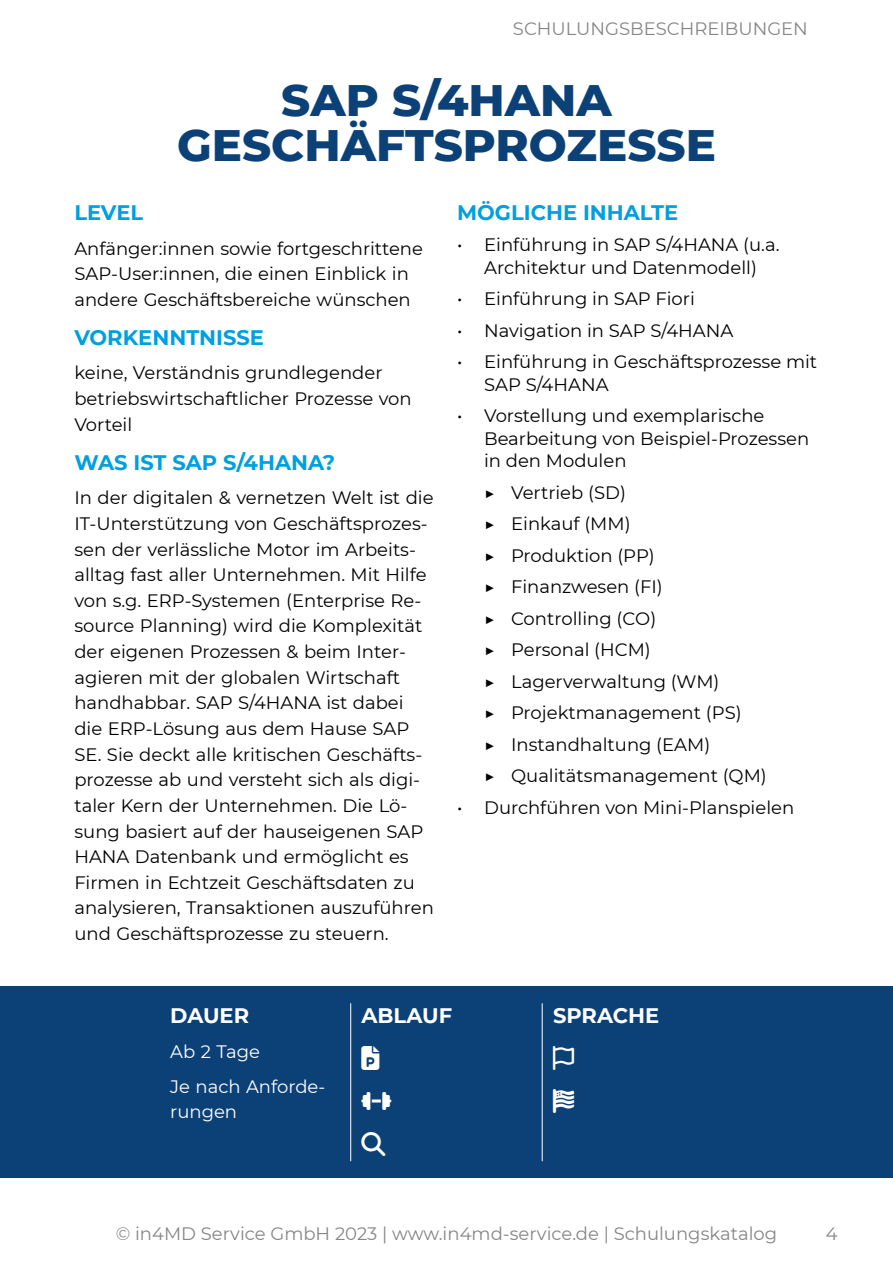
<style>
.page{position:relative;width:893px;height:1263px;background:#fff}
.page>*{position:absolute;margin:0;border:0;box-sizing:border-box;transform-origin:0 0}
.t1{font:800 45px/45px "Montserrat";color:#0c4178;text-align:center}
.t2{font:700 21px "Montserrat";color:#009fdf}
.t3{font:700 21px "Montserrat";color:#fff}
.t4{font:18px/25.7px "Montserrat";color:#000}
.t5{font:18px "Montserrat";color:#868685}
.t6{font:18px/34.7px "Montserrat";color:#fff}
</style>
<div class="page">
<div style="left:0;top:986px;width:893px;height:192px;background:#0c4178"></div>
<hr style="left:350px;top:1003px;width:1px;height:158px;background:#fff">
<hr style="left:542px;top:1003px;width:1px;height:158px;background:#fff">
<p class="t5" style="left:513px;top:17px;width:296px">SCHULUNGSBESCHREIBUNGEN</p>
<h1 class="t1" style="left:177px;top:77px;width:540px">SAP S/4HANA<br>GESCHÄFTSPROZESSE</h1>
<p class="t2" style="left:74px;top:200px;width:70px">LEVEL</p>
<p class="t4" style="left:74px;top:235px;width:350px">Anfänger:innen sowie fortgeschrittene<br>SAP-User:innen, die einen Einblick in andere Geschäftsbereiche wünschen</p>
<p class="t2" style="left:74px;top:324px;width:191px">VORKENNTNISSE</p>
<p class="t4" style="left:74px;top:360px;width:339px">keine, Verständnis grundlegender betriebswirtschaftlicher Prozesse von<br>Vorteil</p>
<p class="t2" style="left:74px;top:449px;width:262px">WAS IST SAP S/4HANA?</p>
<p class="t4" style="left:74px;top:485px;width:361px">In der digitalen &amp; vernetzen Welt ist die IT-Unterstützung von Geschäftsprozes‐ sen der verlässliche Motor im Arbeits‐ alltag fast aller Unternehmen. Mit Hilfe von s.g. ERP-Systemen (Enterprise Re‐ source Planning) wird die Komplexität der eigenen Prozessen &amp; beim Inter‐ agieren mit der globalen Wirtschaft handhabbar. SAP S/4HANA ist dabei die ERP-Lösung aus dem Hause SAP SE. Sie deckt alle kritischen Geschäfts‐ prozesse ab und versteht sich als digi‐ taler Kern der Unternehmen. Die Lö‐ sung basiert auf der hauseigenen SAP HANA Datenbank und ermöglicht es Firmen in Echtzeit Geschäftsdaten zu analysieren, Transaktionen auszuführen und Geschäftsprozesse zu steuern.</p>
<p class="t2" style="left:457px;top:200px;width:223px">MÖGLICHE INHALTE</p>
<p class="t4" style="left:457px;top:234px;width:324px;line-height:22.5px;text-align:center">• Einführung in SAP S/4HANA (u.a.<br>Architektur und Datenmodell)</p>
<p class="t4" style="left:457px;top:286px;width:239px">• Einführung in SAP Fiori</p>
<p class="t4" style="left:457px;top:318px;width:278px">• Navigation in SAP S/4HANA</p>
<p class="t4" style="left:484px;top:351px;width:335px;line-height:22.5px;text-indent:-27px">• Einführung in Geschäftsprozesse mit<br>SAP S/4HANA</p>
<p class="t4" style="left:484px;top:405px;width:327px;line-height:22.5px;text-indent:-27px">• Vorstellung und exemplarische<br>Bearbeitung von Beispiel-Prozessen in den Modulen</p>
<p class="t4" style="left:484px;top:477px;width:284px;line-height:31.5px">▶ Vertrieb (SD)<br>▶ Einkauf (MM)<br>▶ Produktion (PP)<br>▶ Finanzwesen (FI)<br>▶ Controlling (CO)<br>▶ Personal (HCM)<br>▶ Lagerverwaltung (WM)<br>▶ Projektmanagement (PS)<br>▶ Instandhaltung (EAM)<br>▶ Qualitätsmanagement (QM)</p>
<p class="t4" style="left:457px;top:795px;width:339px">• Durchführen von Mini-Planspielen</p>
<p class="t3" style="left:170px;top:1003px;width:80px">DAUER</p>
<p class="t6" style="left:170px;top:1034px;width:157px">Ab 2 Tage<br>Je nach Anforde‐</p>
<p class="t6" style="left:170px;top:1094px;width:68px">rungen</p>
<p class="t3" style="left:361px;top:1003px;width:92px">ABLAUF</p>
<p class="t3" style="left:553px;top:1003px;width:108px">SPRACHE</p>
<p class="t5" style="left:116px;top:1223px;width:663px">© in4MD Service GmbH 2023 | www.in4md-service.de | Schulungskatalog</p>
<p class="t5" style="left:826px;top:1223px;width:13px">4</p>
</div>
